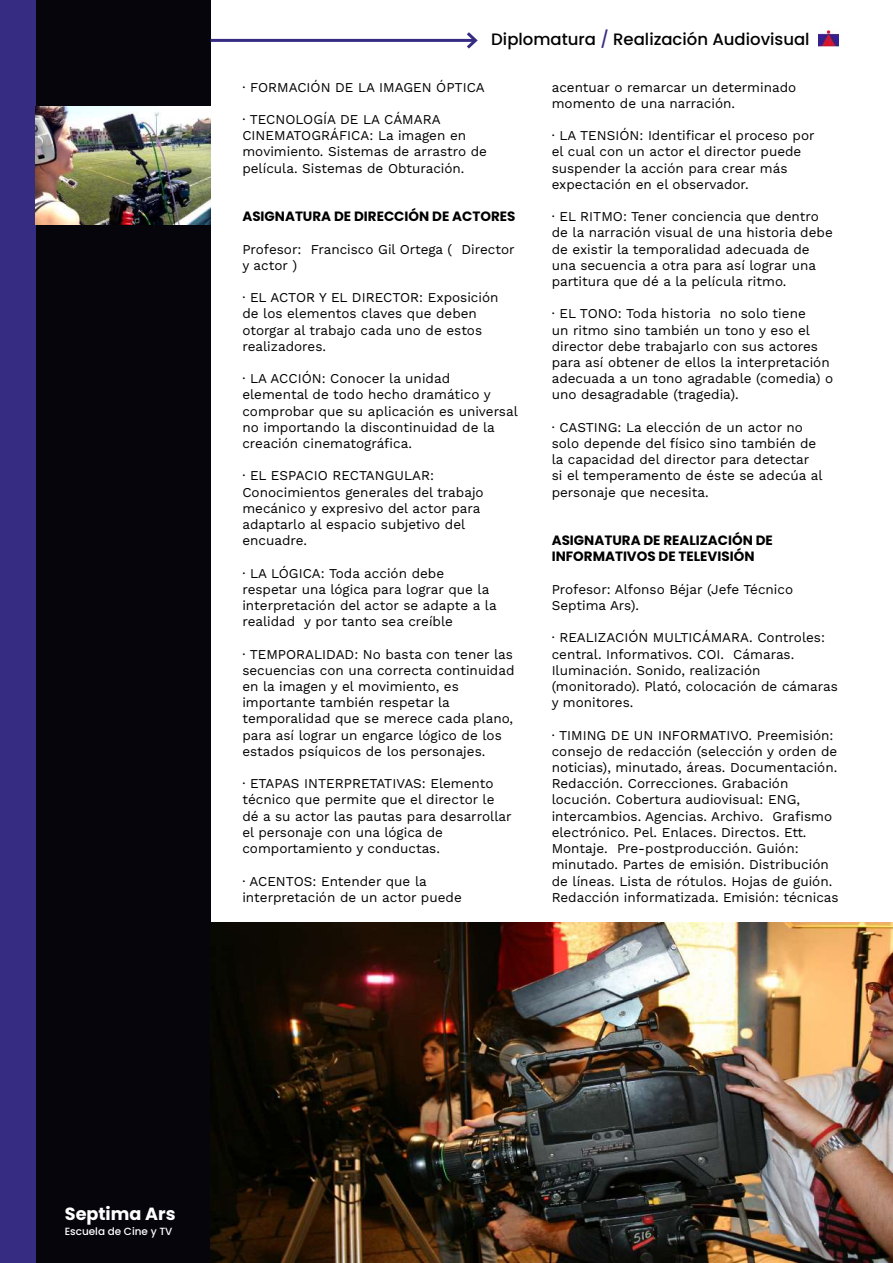
<style>
.page{position:relative;width:893px;height:1263px;background:#fff}
.page>*{position:absolute;margin:0;border:0;box-sizing:border-box;transform-origin:0 0}
.t1{font:700 17.55px "Poppins";color:#fff}
.t2{font:500 16.5px "Poppins";color:#020203}
.t3{font:13.5px/16.2px "Work Sans";color:#000}
.t4{font:700 13.5px/16.2px "Poppins";color:#000}
.t5{font:500 10.35px "Poppins";color:#fff}
.s1{color:#362d82}
</style>
<div class="page">
<div style="left:0;top:0;width:210px;height:1263px;background:#07050c"></div>
<div style="left:0;top:0;width:35px;height:1263px;background:#362d83"></div>
<img style="left:819px;top:30px;width:20px;height:16px">
<hr style="left:210px;top:39px;width:265px;height:3px;background:#362d83">
<svg style="left:464px;top:32px;width:14px;height:17px"></svg>
<img style="left:35px;top:106px;width:175px;height:118px">
<img style="left:210px;top:923px;width:683px;height:340px">
<p class="t2" style="left:491px;top:30px;width:320px">Diplomatura <span class="s1">/</span> Realización Audiovisual</p>
<p class="t3" style="left:242px;top:78px;width:244px">· FORMACIÓN DE LA IMAGEN ÓPTICA</p>
<p class="t3" style="left:242px;top:111px;width:246px">· TECNOLOGÍA DE LA CÁMARA<br>CINEMATOGRÁFICA: La imagen en movimiento. Sistemas de arrastro de película. Sistemas de Obturación.</p>
<p class="t4" style="left:242px;top:208px;width:275px">ASIGNATURA DE DIRECCIÓN DE ACTORES</p>
<p class="t3" style="left:242px;top:240px;width:274px">Profesor: Francisco Gil Ortega ( Director y actor )</p>
<p class="t3" style="left:242px;top:289px;width:258px">· EL ACTOR Y EL DIRECTOR: Exposición de los elementos claves que deben otorgar al trabajo cada uno de estos realizadores.</p>
<p class="t3" style="left:242px;top:370px;width:277px">· LA ACCIÓN: Conocer la unidad elemental de todo hecho dramático y comprobar que su aplicación es universal no importando la discontinuidad de la creación cinematográfica.</p>
<p class="t3" style="left:242px;top:467px;width:243px">· EL ESPACIO RECTANGULAR:<br>Conocimientos generales del trabajo mecánico y expresivo del actor para adaptarlo al espacio subjetivo del encuadre.</p>
<p class="t3" style="left:242px;top:564px;width:256px">· LA LÓGICA: Toda acción debe respetar una lógica para lograr que la interpretación del actor se adapte a la realidad y por tanto sea creíble</p>
<p class="t3" style="left:242px;top:645px;width:274px">· TEMPORALIDAD: No basta con tener las secuencias con una correcta continuidad en la imagen y el movimiento, es importante también respetar la temporalidad que se merece cada plano, para así lograr un engarce lógico de los estados psíquicos de los personajes.</p>
<p class="t3" style="left:242px;top:775px;width:271px">· ETAPAS INTERPRETATIVAS: Elemento técnico que permite que el director le dé a su actor las pautas para desarrollar el personaje con una lógica de comportamiento y conductas.</p>
<p class="t3" style="left:242px;top:872px;width:221px">· ACENTOS: Entender que la interpretación de un actor puede</p>
<p class="t3" style="left:552px;top:78px;width:246px">acentuar o remarcar un determinado momento de una narración.</p>
<p class="t3" style="left:552px;top:127px;width:264px">· LA TENSIÓN: Identificar el proceso por el cual con un actor el director puede suspender la acción para crear más expectación en el observador.</p>
<p class="t3" style="left:552px;top:208px;width:283px">· EL RITMO: Tener conciencia que dentro de la narración visual de una historia debe de existir la temporalidad adecuada de una secuencia a otra para así lograr una partitura que dé a la película ritmo.</p>
<p class="t3" style="left:552px;top:305px;width:283px">· EL TONO: Toda historia no solo tiene<br>un ritmo sino también un tono y eso el director debe trabajarlo con sus actores para así obtener de ellos la interpretación adecuada a un tono agradable (comedia) o uno desagradable (tragedia).</p>
<p class="t3" style="left:552px;top:419px;width:272px">· CASTING: La elección de un actor no solo depende del físico sino también de la capacidad del director para detectar si el temperamento de éste se adecúa al personaje que necesita.</p>
<p class="t4" style="left:552px;top:532px;width:223px">ASIGNATURA DE REALIZACIÓN DE<br>INFORMATIVOS DE TELEVISIÓN</p>
<p class="t3" style="left:552px;top:581px;width:243px">Profesor: Alfonso Béjar (Jefe Técnico<br>Septima Ars).</p>
<p class="t3" style="left:552px;top:629px;width:288px">· REALIZACIÓN MULTICÁMARA. Controles: central. Informativos. COI. Cámaras.<br>Iluminación. Sonido, realización (monitorado). Plató, colocación de cámaras y monitores.</p>
<p class="t3" style="left:552px;top:726px;width:288px">· TIMING DE UN INFORMATIVO. Preemisión: consejo de redacción (selección y orden de noticias), minutado, áreas. Documentación.<br>Redacción. Correcciones. Grabación locución. Cobertura audiovisual: ENG, intercambios. Agencias. Archivo. Grafismo electrónico. Pel. Enlaces. Directos. Ett.<br>Montaje. Pre-postproducción. Guión: minutado. Partes de emisión. Distribución de líneas. Lista de rótulos. Hojas de guión.<br>Redacción informatizada. Emisión: técnicas</p>
<p class="t1" style="left:65px;top:1204px;width:112px">Septima Ars</p>
<p class="t5" style="left:65px;top:1225px;width:109px">Escuela de Cine y TV</p>
</div>
